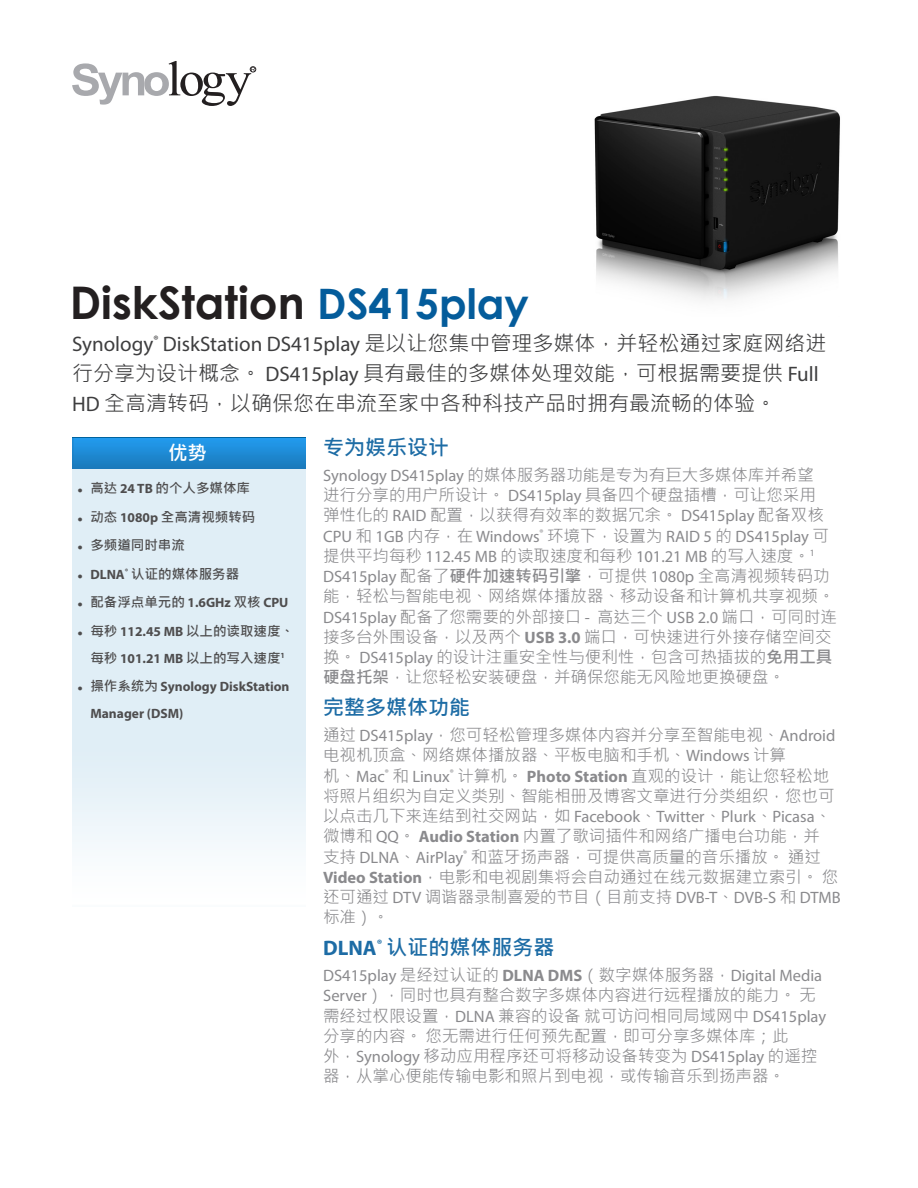
<style>
.page{position:relative;width:918px;height:1188px;background:#fff}
.page>*{position:absolute;margin:0;border:0;box-sizing:border-box;transform-origin:0 0}
.ChapterTitle{font:700 45px "Century Gothic";color:#231f20}
.ChapterTitleDesc{font:21px/30px "Microsoft Jheng Hei";color:#3e3e3f}
.BodyHeading{font:700 21px "Microsoft Jheng Hei";color:#1d6ca5}
.ChapterTitleHighligh{font:700 19.5px "Microsoft Jheng Hei";color:#fff}
.BodyContent{font:16.5px/20.2px "Microsoft Jheng Hei";color:#8a8a8d}
.t1{font:700 13.5px/27px "Microsoft Jheng Hei";color:#4e4d4e;text-align:center}
.t2{font:700 13.5px/27px "Myriad Pro";color:#4e4d4e}
.s1{font-size:42px;color:#045c9b}
.s2{font-family:"Myriad Pro"}
.s3{font-family:"Arial";font-size:9px}
.s4{font-family:"Microsoft Jheng Hei"}
.s5{font-weight:700}
.s6{font-family:"Myriad Pro";font-weight:700}
</style>
<div class="page">
<svg style="left:72px;top:61px;width:184px;height:45px"></svg>
<img style="left:72px;top:468px;width:234px;height:380px">
<img style="left:72px;top:438px;width:234px;height:30px">
<img style="left:594px;top:96px;width:246px;height:204px">
<p class="ChapterTitle" style="left:70px;top:268px;width:461px">DiskStation <span class="s1">DS415play</span></p>
<p class="ChapterTitleDesc" style="left:72px;top:328px;width:756px"><span class="s2">Synology</span><sup>®</sup> <span class="s2">DiskStation DS415play</span> 是以让您集中管理多媒体，并轻松通过家庭网络进行分享为设计概念。 <span class="s2">DS415play</span> 具有最佳的多媒体处理效能，可根据需要提供 <span class="s2">Full<br>HD</span> 全高清转码，以确保您在串流至家中各种科技产品时拥有最流畅的体验。</p>
<p class="ChapterTitleHighligh" style="left:168px;top:441px;width:40px">优势</p>
<p class="t1" style="left:78px;top:475px;width:174px"><span class="s3">●</span> 高达 <span class="s2">24 TB</span> 的个人多媒体库</p>
<p class="t1" style="left:78px;top:503px;width:179px"><span class="s3">●</span> 动态 <span class="s2">1080p</span> 全高清视频转码</p>
<p class="t1" style="left:78px;top:532px;width:109px"><span class="s3">●</span> 多频道同时串流</p>
<p class="t1" style="left:78px;top:560px;width:163px"><span class="s3">●</span> <span class="s2">DLNA</span><sup>®</sup> 认证的媒体服务器</p>
<p class="t1" style="left:78px;top:589px;width:212px"><span class="s3">●</span> 配备浮点单元的 <span class="s2">1.6GHz</span> 双核 <span class="s2">CPU</span></p>
<p class="t1" style="left:78px;top:617px;width:218px"><span class="s3">●</span> 每秒 <span class="s2">112.45 MB</span> 以上的读取速度、每秒 <span class="s2">101.21 MB</span> 以上的写入速度<sup>1</sup></p>
<p class="t2" style="left:90px;top:673px;width:201px;text-indent:-13px"><span class="s3">●</span> <span class="s4">操作系统为</span> Synology DiskStation<br>Manager (DSM)</p>
<p class="BodyHeading" style="left:323px;top:434px;width:127px">专为娱乐设计</p>
<p class="BodyContent" style="left:323px;top:465px;width:516px"><span class="s2">Synology DS415play</span> 的媒体服务器功能是专为有巨大多媒体库并希望<br>进行分享的用户所设计。 <span class="s2">DS415play</span> 具备四个硬盘插槽，可让您采用<br>弹性化的 <span class="s2">RAID</span> 配置，以获得有效率的数据冗余。 <span class="s2">DS415play</span> 配备双核<span class="s2">CPU</span> 和 <span class="s2">1GB</span> 内存，在 <span class="s2">Windows</span><sup>®</sup> 环境下，设置为 <span class="s2">RAID 5</span> 的 <span class="s2">DS415play</span> 可提供平均每秒 <span class="s2">112.45 MB</span> 的读取速度和每秒 <span class="s2">101.21 MB</span> 的写入速度。<sup>1<br></sup><span class="s2">DS415play</span> 配备了<span class="s5">硬件加速转码引擎</span>，可提供 <span class="s2">1080p</span> 全高清视频转码功能，轻松与智能电视、网络媒体播放器、移动设备和计算机共享视频。<span class="s2">DS415play</span> 配备了您需要的外部接口 <span class="s2">-</span> 高达三个 <span class="s2">USB 2.0</span> 端口，可同时连接多台外围设备，以及两个 <span class="s6">USB 3.0</span> 端口，可快速进行外接存储空间交换。 <span class="s2">DS415play</span> 的设计注重安全性与便利性，包含可热插拔的<span class="s5">免用工具硬盘托架</span>，让您轻松安装硬盘，并确保您能无风险地更换硬盘。</p>
<p class="BodyHeading" style="left:323px;top:694px;width:148px">完整多媒体功能</p>
<p class="BodyContent" style="left:323px;top:725px;width:519px">通过 <span class="s2">DS415play</span>，您可轻松管理多媒体内容并分享至智能电视、<span class="s2">Android</span>电视机顶盒、网络媒体播放器、平板电脑和手机、<span class="s2">Windows</span> 计算<br>机、<span class="s2">Mac</span><sup>®</sup> 和 <span class="s2">Linux</span><sup>®</sup> 计算机。 <span class="s6">Photo Station</span> 直观的设计，能让您轻松地将照片组织为自定义类别、智能相册及博客文章进行分类组织，您也可以点击几下来连结到社交网站，如 <span class="s2">Facebook</span>、<span class="s2">Twitter</span>、<span class="s2">Plurk</span>、<span class="s2">Picasa</span>、微博和 <span class="s2">QQ</span>。 <span class="s6">Audio Station</span> 内置了歌词插件和网络广播电台功能，并<br>支持 <span class="s2">DLNA</span>、<span class="s2">AirPlay</span><sup>®</sup> 和蓝牙扬声器，可提供高质量的音乐播放。通过<span class="s6">Video Station</span>，电影和电视剧集将会自动通过在线元数据建立索引。您还可通过 <span class="s2">DTV</span> 调谐器录制喜爱的节目（目前支持 <span class="s2">DVB-T</span>、<span class="s2">DVB-S</span> 和 <span class="s2">DTMB</span>标准）。</p>
<p class="BodyHeading" style="left:323px;top:934px;width:233px"><span class="s2">DLNA</span><sup>®</sup> 认证的媒体服务器</p>
<p class="BodyContent" style="left:323px;top:965px;width:505px"><span class="s2">DS415play</span> 是经过认证的 <span class="s6">DLNA DMS</span>（数字媒体服务器，<span class="s2">Digital Media Server</span>），同时也具有整合数字多媒体内容进行远程播放的能力。无需经过权限设置，<span class="s2">DLNA</span> 兼容的设备就可访问相同局域网中 <span class="s2">DS415play</span>分享的内容。您无需进行任何预先配置，即可分享多媒体库；此<br>外，<span class="s2">Synology</span> 移动应用程序还可将移动设备转变为 <span class="s2">DS415play</span> 的遥控器，从掌心便能传输电影和照片到电视，或传输音乐到扬声器。</p>
</div>
